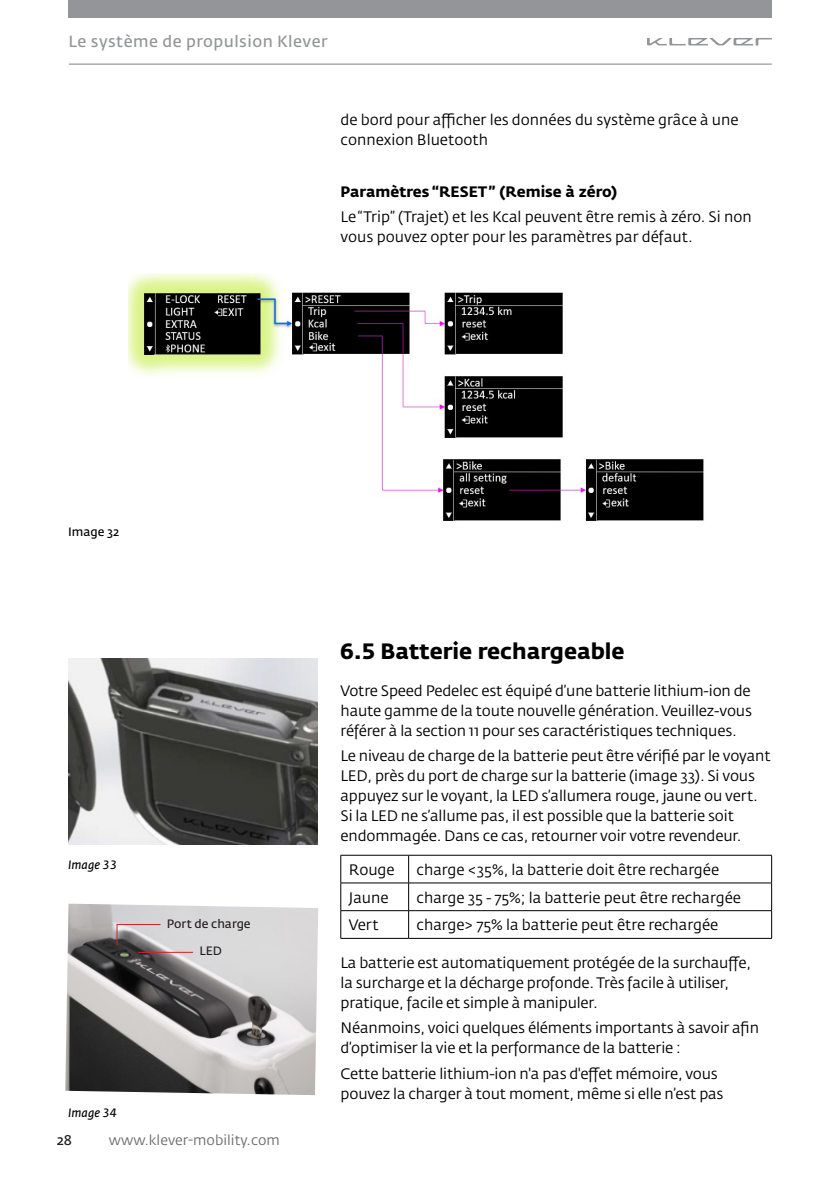
<style>
.page{position:relative;width:840px;height:1191px;background:#fff}
.page>*{position:absolute;margin:0;border:0;box-sizing:border-box;transform-origin:0 0}
.Body{font:700 22px "Fedra Sans Std";color:#000}
.t1{font:16px "Fedra Sans Std";letter-spacing:.03em;color:#939598}
.Body-2{font:15px/20px "Fedra Sans Std";letter-spacing:-.01em;color:#000}
._3rd_title{font:15px/20px "Fedra Sans Std";color:#000}
._3rd_title-2{font:700 15px "Fedra Sans Std";color:#000}
.t2{font:14px "Fedra Sans Std";color:#6c6d70}
.t3{font:14px "Fedra Sans Std";color:#231f20}
.Body-3{font:12px "Fedra Sans Std";color:#231f20}
._3rd_title-3{font:italic 12px "Fedra Sans Std";color:#000}
._3rd_title-4{font:12px "Fedra Sans Std";color:#000}
</style>
<div class="page">
<hr style="left:69px;top:64px;width:702px;height:1px;background:#939598">
<div style="left:68px;top:0;width:703px;height:18px;background:#939598"></div>
<svg style="left:647px;top:38px;width:124px;height:8px"></svg>
<hr style="left:340px;top:855px;width:68px;height:1px;background:#000">
<hr style="left:408px;top:855px;width:363px;height:1px;background:#000">
<hr style="left:340px;top:882px;width:68px;height:1px;background:#000">
<hr style="left:408px;top:882px;width:363px;height:1px;background:#000">
<hr style="left:340px;top:910px;width:68px;height:1px;background:#000">
<hr style="left:408px;top:910px;width:363px;height:1px;background:#000">
<hr style="left:340px;top:938px;width:68px;height:1px;background:#000">
<hr style="left:408px;top:938px;width:363px;height:1px;background:#000">
<svg style="left:340px;top:855px;width:1px;height:83px"></svg>
<svg style="left:408px;top:855px;width:1px;height:83px"></svg>
<img style="left:68px;top:658px;width:249px;height:186px">
<img style="left:129px;top:274px;width:575px;height:247px">
<img style="left:65px;top:903px;width:253px;height:192px">
<svg style="left:116px;top:923px;width:45px;height:23px"></svg>
<hr style="left:138px;top:951px;width:55px;height:1px;background:#d1232a">
<p class="t1" style="left:68px;top:32px;width:260px">Le système de propulsion Klever</p>
<p class="_3rd_title" style="left:340px;top:110px;width:399px">de bord pour afficher les données du système grâce à une connexion Bluetooth</p>
<p class="_3rd_title-2" style="left:340px;top:182px;width:278px">Paramètres “RESET” (Remise à zéro)</p>
<p class="_3rd_title" style="left:340px;top:207px;width:412px">Le “Trip” (Trajet) et les Kcal peuvent être remis à zéro. Si non vous pouvez opter pour les paramètres par défaut.</p>
<p class="_3rd_title-4" style="left:68px;top:524px;width:53px">Image 32</p>
<p class="_3rd_title-3" style="left:68px;top:857px;width:50px">Image 33</p>
<p class="Body-3" style="left:167px;top:916px;width:85px">Port de charge</p>
<p class="Body-3" style="left:199px;top:943px;width:24px">LED</p>
<p class="_3rd_title-3" style="left:68px;top:1105px;width:50px">Image 34</p>
<p class="t3" style="left:57px;top:1131px;width:17px">28</p>
<p class="t2" style="left:109px;top:1131px;width:172px">www.klever-mobility.com</p>
<p class="Body" style="left:340px;top:637px;width:285px">6.5 Batterie rechargeable</p>
<p class="Body-2" style="left:340px;top:680px;width:413px;text-align:justify">Votre Speed Pedelec est équipé d’une batterie lithium-ion de haute gamme de la toute nouvelle génération. Veuillez-vous référer à la section 11 pour ses caractéristiques techniques.</p>
<p class="Body-2" style="left:340px;top:746px;width:431px">Le niveau de charge de la batterie peut être vérifié par le voyant LED, près du port de charge sur la batterie (image 33). Si vous appuyez sur le voyant, la LED s’allumera rouge, jaune ou vert.<br>Si la LED ne s’allume pas, il est possible que la batterie soit endommagée. Dans ce cas, retourner voir votre revendeur.</p>
<p class="Body-2" style="left:348px;top:859px;width:47px">Rouge</p>
<p class="Body-2" style="left:416px;top:859px;width:304px">charge &lt;35%, la batterie doit être rechargée</p>
<p class="Body-2" style="left:348px;top:887px;width:41px">Jaune</p>
<p class="Body-2" style="left:416px;top:887px;width:325px">charge 35 - 75%; la batterie peut être rechargée</p>
<p class="Body-2" style="left:348px;top:915px;width:31px">Vert</p>
<p class="Body-2" style="left:416px;top:915px;width:303px">charge&gt; 75% la batterie peut être rechargée</p>
<p class="Body-2" style="left:340px;top:952px;width:412px">La batterie est automatiquement protégée de la surchauffe, la surcharge et la décharge profonde. Très facile à utiliser, pratique, facile et simple à manipuler.</p>
<p class="Body-2" style="left:340px;top:1018px;width:420px">Néanmoins, voici quelques éléments importants à savoir afin d’optimiser la vie et la performance de la batterie :</p>
<p class="Body-2" style="left:340px;top:1063px;width:384px">Cette batterie lithium-ion n'a pas d'effet mémoire, vous pouvez la charger à tout moment, même si elle n’est pas</p>
</div>
